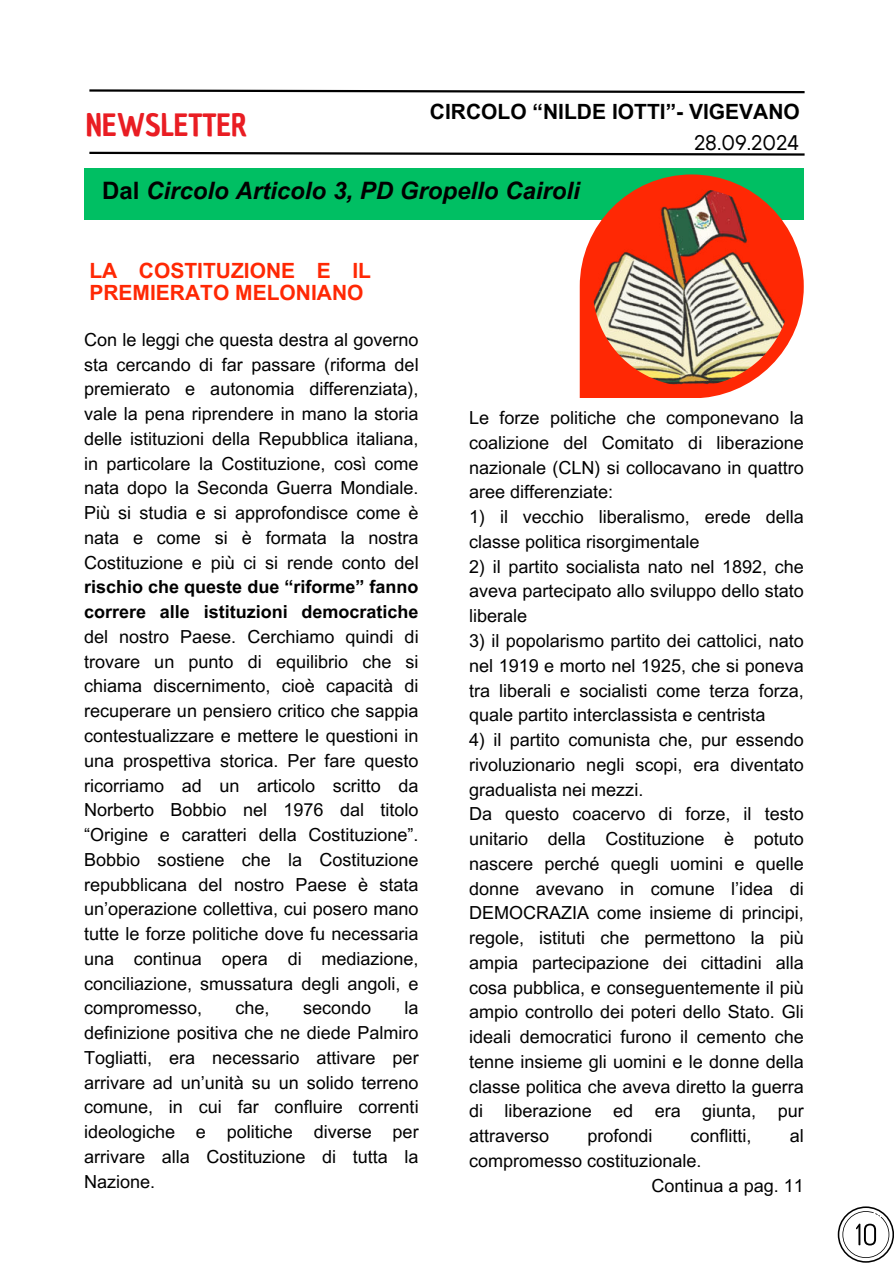
<style>
.page{position:relative;width:894px;height:1264px;background:#fff}
.page>*{position:absolute;margin:0;border:0;box-sizing:border-box;transform-origin:0 0}
.t1{font:30px "Chau Philomene One";color:#e91d23}
.t2{font:italic 700 24px "Arial MT Pro";color:#000}
.t3{font:700 21px/22.5px "Arial MT Pro";color:#ff2804}
.t4{font:700 21px "Arial MT Pro";color:#000}
.t5{font:21px "TT Hoves";color:#000}
.t6{font:18px/24.8px "Arial MT Pro";color:#000;text-align:justify}
.t7{font:700 18px/24.8px "Arial MT Pro";color:#000}
.s1{font-style:normal}
</style>
<div class="page">
<svg style="left:89px;top:89px;width:716px;height:5px"></svg>
<svg style="left:89px;top:151px;width:716px;height:5px"></svg>
<div style="left:84px;top:168px;width:719px;height:52px;background:#00bf63"></div>
<svg style="left:837px;top:1206px;width:56px;height:56px"></svg>
<svg style="left:579px;top:174px;width:224px;height:224px"></svg>
<img style="left:592px;top:188px;width:198px;height:198px">
<h1 class="t1" style="left:86px;top:105px;width:163px">NEWSLETTER</h1>
<p class="t4" style="left:430px;top:100px;width:371px">CIRCOLO “NILDE IOTTI”- VIGEVANO</p>
<p class="t5" style="left:693px;top:129px;width:106px">28.09.2024</p>
<h2 class="t2" style="left:102px;top:176px;width:479px"><span class="s1">Dal</span> Circolo Articolo 3, PD Gropello Cairoli</h2>
<p class="t3" style="left:89px;top:259px;width:283px">LA COSTITUZIONE E IL<br>PREMIERATO MELONIANO</p>
<p class="t6" style="left:84px;top:328px;width:336px">Con le leggi che questa destra al governo sta cercando di far passare (riforma del premierato e autonomia differenziata), vale la pena riprendere in mano la storia delle istituzioni della Repubblica italiana, in particolare la Costituzione, così come nata dopo la Seconda Guerra Mondiale.<br>Più si studia e si approfondisce come è nata e come si è formata la nostra Costituzione e più ci si rende conto del</p>
<p class="t7" style="left:84px;top:575px;width:336px">rischio che queste due “riforme” fanno correre alle istituzioni democratiche</p>
<p class="t6" style="left:84px;top:625px;width:336px">del nostro Paese. Cerchiamo quindi di trovare un punto di equilibrio che si chiama discernimento, cioè capacità di recuperare un pensiero critico che sappia contestualizzare e mettere le questioni in una prospettiva storica. Per fare questo ricorriamo ad un articolo scritto da Norberto Bobbio nel 1976 dal titolo “Origine e caratteri della Costituzione”.<br>Bobbio sostiene che la Costituzione repubblicana del nostro Paese è stata un’operazione collettiva, cui posero mano tutte le forze politiche dove fu necessaria una continua opera di mediazione, conciliazione, smussatura degli angoli, e compromesso,</p>
<p class="t6" style="left:84px;top:996px;width:336px;text-indent:320px">la definizione positiva che ne diede Palmiro Togliatti, era necessario attivare per arrivare ad un’unità su un solido terreno comune, in cui far confluire correnti ideologiche e politiche diverse per arrivare alla Costituzione di tutta la Nazione.</p>
<p class="t6" style="left:235px;top:996px;width:36px">che,</p>
<p class="t6" style="left:303px;top:996px;width:70px">secondo</p>
<p class="t6" style="left:469px;top:406px;width:336px">Le forze politiche che componevano la coalizione del Comitato di liberazione nazionale (CLN) si collocavano in quattro aree differenziate:</p>
<p class="t6" style="left:469px;top:505px;width:336px">1) il vecchio liberalismo, erede della classe politica risorgimentale</p>
<p class="t6" style="left:469px;top:555px;width:336px">2) il partito socialista nato nel 1892, che aveva partecipato allo sviluppo dello stato liberale</p>
<p class="t6" style="left:469px;top:629px;width:336px">3) il popolarismo partito dei cattolici, nato nel 1919 e morto nel 1925, che si poneva tra liberali e socialisti come terza forza, quale partito interclassista e centrista</p>
<p class="t6" style="left:469px;top:728px;width:336px;text-align:left">4) il partito comunista che, pur essendo rivoluzionario negli scopi, era diventato gradualista nei mezzi.<br>Da questo coacervo di forze, il testo unitario della Costituzione è potuto nascere perché quegli uomini e quelle donne avevano in comune l’idea di DEMOCRAZIA come insieme di principi, regole, istituti che permettono la più ampia partecipazione dei cittadini alla cosa pubblica, e conseguentemente il più ampio controllo dei poteri dello Stato. Gli ideali democratici furono il cemento che tenne insieme gli uomini e le donne della classe politica che aveva diretto la guerra di liberazione ed era giunta, pur attraverso</p>
<p class="t6" style="left:587px;top:1124px;width:67px">profondi</p>
<p class="t6" style="left:690px;top:1124px;width:63px">conflitti,</p>
<p class="t6" style="left:789px;top:1124px;width:16px">al</p>
<p class="t6" style="left:651px;top:1149px;width:154px;text-indent:-182px">compromesso costituzionale.<br>Continua a pag. 11</p>
</div>
